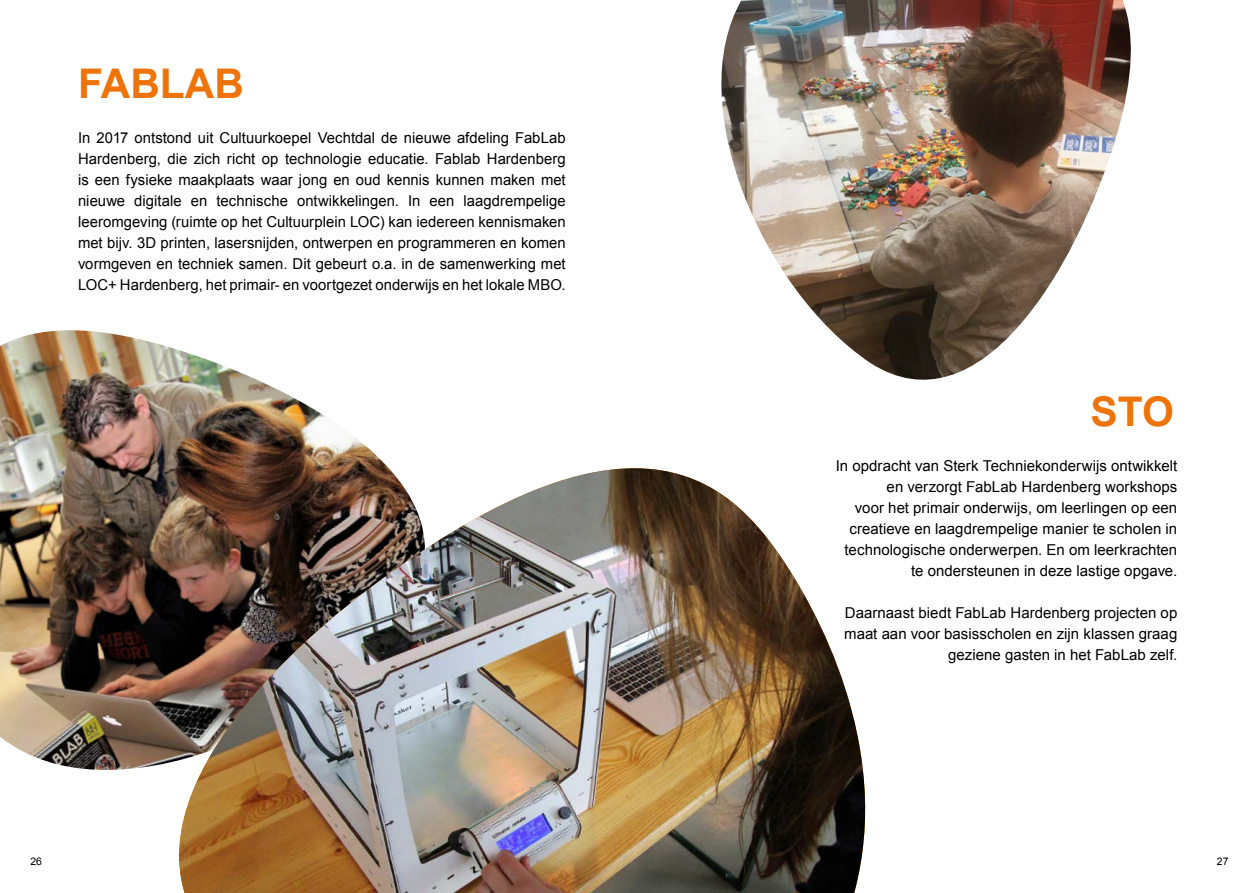
<style>
.page{position:relative;width:1259px;height:893px;background:#fff}
.page>*{position:absolute;margin:0;border:0;box-sizing:border-box;transform-origin:0 0}
.t1{font:700 40.95px "Arial";color:#ee7409}
.t2{font:15px/21px "Arial";letter-spacing:.005em;color:#000;text-align:right}
.t3{font:10.5px "Arial";color:#000}
</style>
<div class="page">
<img style="left:0;top:330px;width:320px;height:439px">
<img style="left:721px;top:0;width:410px;height:380px">
<img style="left:86px;top:413px;width:303px;height:357px">
<img style="left:153px;top:468px;width:713px;height:425px">
<h1 class="t1" style="left:78px;top:56px;width:167px">FABLAB</h1>
<p class="t2" style="left:78px;top:127px;width:489px;text-align:justify">In 2017 ontstond uit Cultuurkoepel Vechtdal de nieuwe afdeling FabLab Hardenberg, die zich richt op technologie educatie. Fablab Hardenberg is een fysieke maakplaats waar jong en oud kennis kunnen maken met nieuwe digitale en technische ontwikkelingen. In een laagdrempelige leeromgeving (ruimte op het Cultuurplein LOC) kan iedereen kennismaken met bijv. 3D printen, lasersnijden, ontwerpen en programmeren en komen vormgeven en techniek samen. Dit gebeurt o.a. in de samenwerking met LOC+ Hardenberg, het primair- en voortgezet onderwijs en het lokale MBO.</p>
<h1 class="t1" style="left:1090px;top:385px;width:85px">STO</h1>
<p class="t2" style="left:836px;top:455px;width:343px">In opdracht van Sterk Techniekonderwijs ontwikkelt en verzorgt FabLab Hardenberg workshops<br>voor het primair onderwijs, om leerlingen op een creatieve en laagdrempelige manier te scholen in technologische onderwerpen. En om leerkrachten te ondersteunen in deze lastige opgave.</p>
<p class="t2" style="left:844px;top:602px;width:335px">Daarnaast biedt FabLab Hardenberg projecten op maat aan voor basisscholen en zijn klassen graag geziene gasten in het FabLab zelf.</p>
<p class="t3" style="left:30px;top:855px;width:13px">26</p>
<p class="t3" style="left:1216px;top:855px;width:13px">27</p>
</div>
